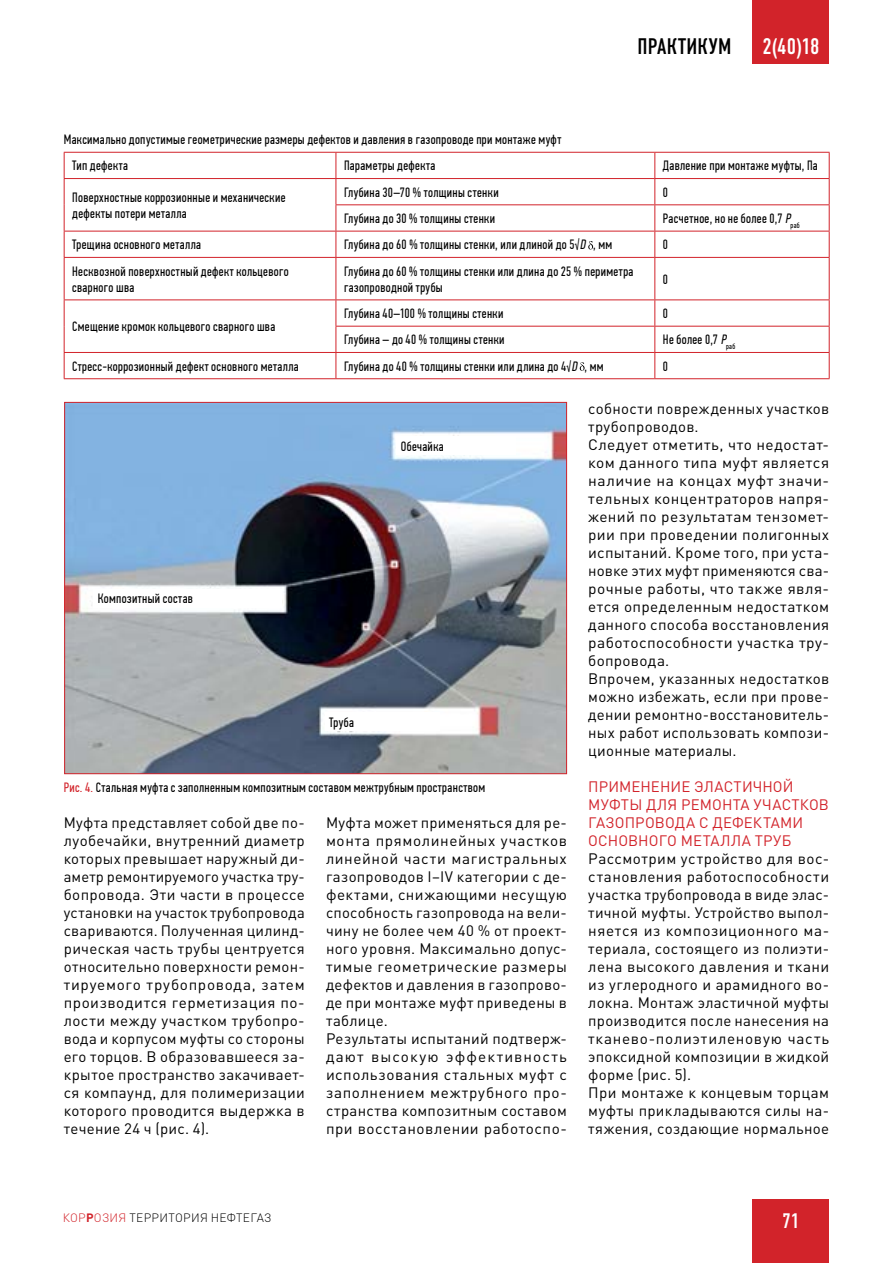
<style>
.page{position:relative;width:893px;height:1263px;background:#fff}
.page>*{position:absolute;margin:0;border:0;box-sizing:border-box;transform-origin:0 0}
.t1{font:22.5px "DIN Condensed C";letter-spacing:.02em;color:#000}
.t2{font:22.5px "DIN Condensed C";color:#fff}
.t3{font:21px "DIN Condensed C";color:#fff}
.t4{font:15px/18px "DIN Pro";letter-spacing:.025em;color:#000}
.t5{font:15px/18px "DIN Pro";letter-spacing:.01em;color:#d2232a}
.t6{font:13.5px/16.2px "PF Din Text Comp Pro";letter-spacing:.025em;color:#000}
.t7{font:300 12px "DIN Pro";letter-spacing:.02em;color:#000}
.s1{font-style:italic}
.s2{color:#d2232a}
.s3{font-weight:700;color:#d2232a}
</style>
<div class="page">
<div style="left:753px;top:1199px;width:76px;height:64px;background:#d2232a"></div>
<div style="left:753px;top:0;width:76px;height:64px;background:#d2232a"></div>
<img style="left:66px;top:404px;width:499px;height:368px">
<div style="left:397px;top:436px;width:119px;height:19px;background:#fff"></div>
<div style="left:325px;top:712px;width:114px;height:19px;background:#fff"></div>
<div style="left:94px;top:589px;width:188px;height:19px;background:#fff"></div>
<svg style="left:64px;top:153px;width:1px;height:104px"></svg>
<hr style="left:64px;top:258px;width:1px;height:41px;background:#d2232a">
<svg style="left:64px;top:300px;width:1px;height:78px"></svg>
<hr style="left:64px;top:152px;width:272px;height:1px;background:#d2232a">
<hr style="left:336px;top:152px;width:319px;height:1px;background:#d2232a">
<hr style="left:655px;top:152px;width:175px;height:1px;background:#d2232a">
<svg style="left:336px;top:153px;width:1px;height:104px"></svg>
<svg style="left:654px;top:153px;width:1px;height:104px"></svg>
<svg style="left:829px;top:153px;width:1px;height:104px"></svg>
<hr style="left:336px;top:258px;width:1px;height:41px;background:#d2232a">
<hr style="left:654px;top:258px;width:1px;height:41px;background:#d2232a">
<hr style="left:829px;top:258px;width:1px;height:41px;background:#d2232a">
<svg style="left:336px;top:300px;width:1px;height:78px"></svg>
<svg style="left:654px;top:300px;width:1px;height:78px"></svg>
<svg style="left:829px;top:300px;width:1px;height:78px"></svg>
<hr style="left:64px;top:178px;width:272px;height:1px;background:#d2232a">
<hr style="left:336px;top:178px;width:319px;height:1px;background:#d2232a">
<hr style="left:655px;top:178px;width:175px;height:1px;background:#d2232a">
<hr style="left:64px;top:231px;width:272px;height:1px;background:#d2232a">
<hr style="left:336px;top:204px;width:319px;height:1px;background:#d2232a">
<hr style="left:655px;top:204px;width:175px;height:1px;background:#d2232a">
<hr style="left:336px;top:231px;width:319px;height:1px;background:#d2232a">
<hr style="left:655px;top:231px;width:175px;height:1px;background:#d2232a">
<hr style="left:64px;top:257px;width:272px;height:1px;background:#d2232a">
<hr style="left:336px;top:257px;width:319px;height:1px;background:#d2232a">
<hr style="left:655px;top:257px;width:175px;height:1px;background:#d2232a">
<hr style="left:64px;top:299px;width:272px;height:1px;background:#d2232a">
<hr style="left:336px;top:299px;width:319px;height:1px;background:#d2232a">
<hr style="left:655px;top:299px;width:175px;height:1px;background:#d2232a">
<hr style="left:64px;top:352px;width:272px;height:1px;background:#d2232a">
<hr style="left:336px;top:326px;width:319px;height:1px;background:#d2232a">
<hr style="left:655px;top:326px;width:175px;height:1px;background:#d2232a">
<hr style="left:336px;top:352px;width:319px;height:1px;background:#d2232a">
<hr style="left:655px;top:352px;width:175px;height:1px;background:#d2232a">
<hr style="left:64px;top:378px;width:272px;height:1px;background:#d2232a">
<hr style="left:336px;top:378px;width:319px;height:1px;background:#d2232a">
<hr style="left:655px;top:378px;width:175px;height:1px;background:#d2232a">
<svg style="left:588px;top:241px;width:5px;height:8px"></svg>
<svg style="left:580px;top:362px;width:5px;height:9px"></svg>
<h1 class="t1" style="left:638px;top:34px;width:95px">ПРАКТИКУМ</h1>
<h1 class="t2" style="left:762px;top:34px;width:59px">2(40)18</h1>
<p class="t6" style="left:72px;top:126px;width:490px;line-height:26.4px;text-indent:-8px">Максимально допустимые геометрические размеры дефектов и давления в газопроводе при монтаже муфт<br>Тип дефекта</p>
<p class="t6" style="left:344px;top:158px;width:93px">Параметры дефекта</p>
<p class="t6" style="left:663px;top:158px;width:156px">Давление при монтаже муфты, Па</p>
<p class="t6" style="left:72px;top:189px;width:215px">Поверхностные коррозионные и механические дефекты потери металла</p>
<p class="t6" style="left:344px;top:184px;width:156px">Глубина 30–70 % толщины стенки</p>
<p class="t6" style="left:663px;top:184px;width:7px">0</p>
<p class="t6" style="left:344px;top:210px;width:153px">Глубина до 30 % толщины стенки</p>
<p class="t6" style="left:663px;top:210px;width:138px">Расчетное, но не более 0,7 <span class="s1">P</span><sub>раб</sub></p>
<p class="t6" style="left:72px;top:237px;width:130px">Трещина основного металла</p>
<p class="t6" style="left:344px;top:237px;width:270px">Глубина до 60 % толщины стенки, или длиной до 5√<span class="s1">D</span> , мм</p>
<p class="t6" style="left:663px;top:237px;width:7px">0</p>
<p class="t6" style="left:72px;top:263px;width:218px">Несквозной поверхностный дефект кольцевого сварного шва</p>
<p class="t6" style="left:344px;top:263px;width:291px">Глубина до 60 % толщины стенки или длина до 25 % периметра газопроводной трубы</p>
<p class="t6" style="left:663px;top:271px;width:7px">0</p>
<p class="t6" style="left:72px;top:319px;width:205px">Смещение кромок кольцевого сварного шва</p>
<p class="t6" style="left:344px;top:305px;width:161px">Глубина 40–100 % толщины стенки</p>
<p class="t6" style="left:663px;top:305px;width:7px">0</p>
<p class="t6" style="left:344px;top:332px;width:162px">Глубина – до 40 % толщины стенки</p>
<p class="t6" style="left:663px;top:332px;width:74px">Не более 0,7 <span class="s1">P</span><sub>раб</sub></p>
<p class="t6" style="left:72px;top:358px;width:228px">Стресс-коррозионный дефект основного металла</p>
<p class="t6" style="left:344px;top:358px;width:261px">Глубина до 40 % толщины стенки или длина до 4√<span class="s1">D</span> , мм</p>
<p class="t6" style="left:663px;top:358px;width:7px">0</p>
<p class="t6" style="left:98px;top:591px;width:97px">Композитный состав</p>
<p class="t6" style="left:401px;top:438px;width:44px">Обечайка</p>
<p class="t6" style="left:329px;top:714px;width:26px">Труба</p>
<p class="t6" style="left:64px;top:779px;width:423px"><span class="s2">Рис. 4.</span> Стальная муфта с заполненным композитным составом межтрубным пространством</p>
<p class="t4" style="left:64px;top:813px;width:242px;text-align:justify">Муфта представляет собой две по&shy;луобечайки, внутренний диаметр которых превышает наружный ди&shy;аметр ремонтируемого участка тру&shy;бопровода. Эти части в процессе установки на участок трубопровода свариваются. Полученная цилинд&shy;рическая часть трубы центруется относительно поверхности ремон&shy;тируемого трубопровода, затем производится герметизация по&shy;лости между участком трубопро&shy;вода и корпусом муфты со стороны его торцов. В образовавшееся за&shy;крытое пространство закачивает&shy;ся компаунд, для полимеризации которого проводится выдержка в течение 24 ч (рис. 4).</p>
<p class="t4" style="left:326px;top:813px;width:242px">Муфта может применяться для ре&shy;монта прямолинейных участков линейной части магистральных газопроводов I–IV категории с де&shy;фектами, снижающими несущую способность газопровода на вели&shy;чину не более чем 40 % от проект&shy;ного уровня. Максимально допус&shy;тимые геометрические размеры дефектов и давления в газопрово&shy;де при монтаже муфт приведены в таблице.<br>Результаты испытаний подтверж&shy;дают высокую эффективность использования стальных муфт с заполнением межтрубного про&shy;странства композитным составом при восстановлении работоспо-</p>
<p class="t4" style="left:588px;top:399px;width:242px">собности поврежденных участков трубопроводов.<br>Следует отметить, что недостат&shy;ком данного типа муфт является наличие на концах муфт значи&shy;тельных концентраторов напря&shy;жений по результатам тензомет&shy;рии при проведении полигонных испытаний. Кроме того, при уста&shy;новке этих муфт применяются сва&shy;рочные работы, что также явля&shy;ется определенным недостатком данного способа восстановления работоспособности участка тру&shy;бопровода.<br>Впрочем, указанных недостатков можно избежать, если при прове&shy;дении ремонтно-восстановитель&shy;ных работ использовать компози&shy;ционные материалы.</p>
<p class="t5" style="left:588px;top:777px;width:242px">ПРИМЕНЕНИЕ ЭЛАСТИЧНОЙ<br>МУФТЫ ДЛЯ РЕМОНТА УЧАСТКОВ<br>ГАЗОПРОВОДА С ДЕФЕКТАМИ<br>ОСНОВНОГО МЕТАЛЛА ТРУБ</p>
<p class="t4" style="left:588px;top:849px;width:242px">Рассмотрим устройство для вос&shy;становления работоспособности участка трубопровода в виде элас&shy;тичной муфты. Устройство выпол&shy;няется из композиционного ма&shy;териала, состоящего из полиэти&shy;лена высокого давления и ткани из углеродного и арамидного во&shy;локна. Монтаж эластичной муфты производится после нанесения на тканево-полиэтиленовую часть эпоксидной композиции в жидкой форме (рис. 5).<br>При монтаже к концевым торцам муфты прикладываются силы на&shy;тяжения, создающие нормальное</p>
<p class="t7" style="left:63px;top:1210px;width:211px"><span class="s2">КОР</span><span class="s3">Р</span><span class="s2">ОЗИЯ</span> ТЕРРИТОРИЯ НЕФТЕГАЗ</p>
<h2 class="t3" style="left:782px;top:1208px;width:19px">71</h2>
</div>
